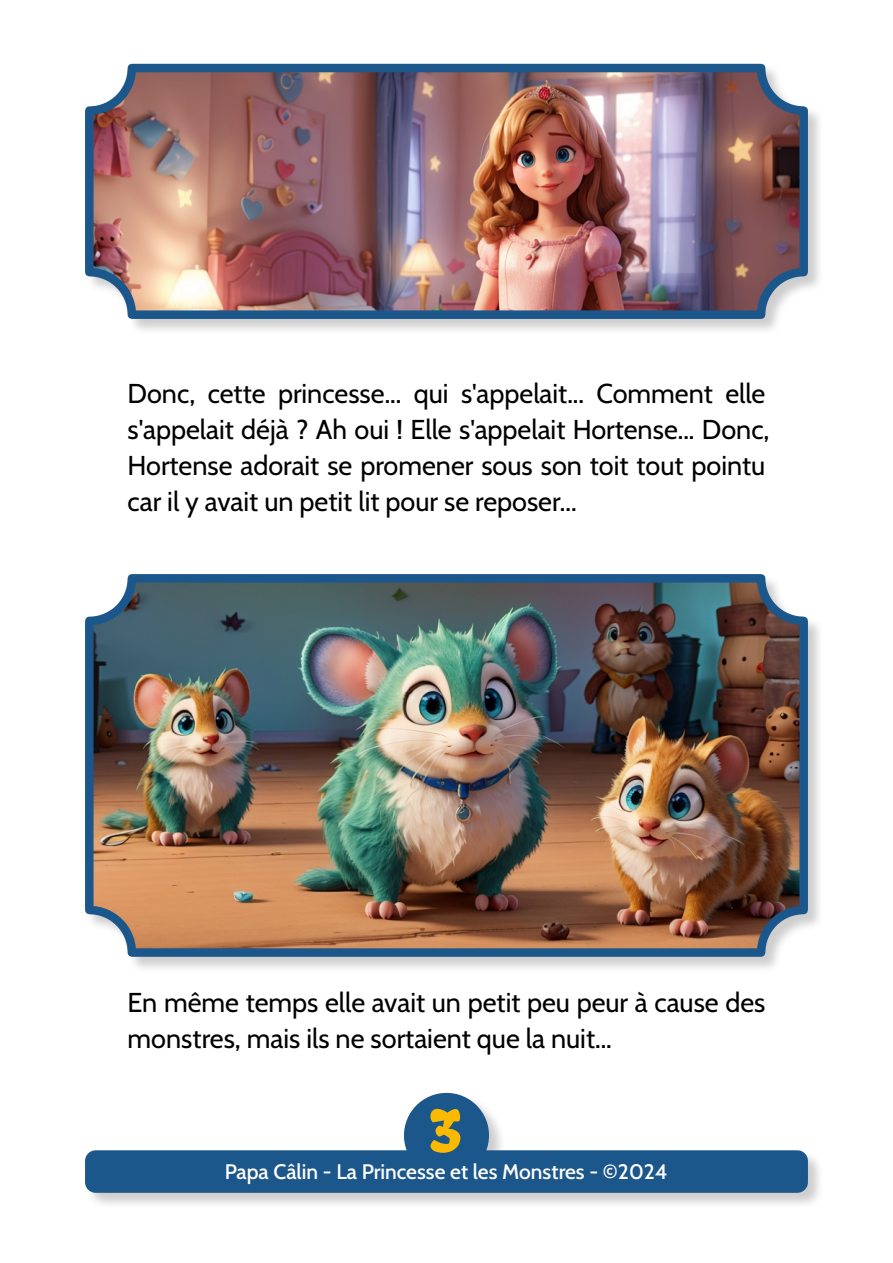
<style>
.page{position:relative;width:893px;height:1263px;background:#fff}
.page>*{position:absolute;margin:0;border:0;box-sizing:border-box;transform-origin:0 0}
.t1{font:60px "Kavoon";color:#fbb900}
.t2{font:27.3px/36px "Cabin";color:#000}
.t3{font:500 21px "Cabin";color:#fff}
</style>
<div class="page">
<div style="left:85px;top:64px;width:740px;height:272px;background:#9d9c9c;opacity:.5"></div>
<img style="left:89px;top:68px;width:715px;height:247px;border-radius:43px">
<div style="left:85px;top:64px;width:723px;height:255px;border:9px solid #1c578c;border-radius:43px"></div>
<div style="left:85px;top:574px;width:740px;height:400px;background:#9d9c9c;opacity:.5"></div>
<img style="left:89px;top:578px;width:715px;height:374px;border-radius:43px">
<div style="left:85px;top:574px;width:723px;height:383px;border:9px solid #1c578c;border-radius:43px"></div>
<div style="left:404px;top:1093px;width:102px;height:102px;background:#9d9c9c;opacity:.5"></div>
<div style="left:404px;top:1093px;width:85px;height:85px;background:#1c578c;border-radius:50%"></div>
<div style="left:85px;top:1150px;width:740px;height:60px;background:#9d9c9c;opacity:.5"></div>
<div style="left:85px;top:1150px;width:723px;height:43px;background:#1c578c;border-radius:11px"></div>
<p class="t2" style="left:128px;top:375px;width:643px">Donc, cette princesse... qui s'appelait... Comment elle s'appelait déjà ? Ah oui ! Elle s'appelait Hortense... Donc, Hortense adorait se promener sous son toit tout pointu car il y avait un petit lit pour se reposer...</p>
<p class="t2" style="left:128px;top:984px;width:639px">En même temps elle avait un petit peu peur à cause des monstres, mais ils ne sortaient que la nuit...</p>
<h1 class="t1" style="left:429px;top:1084px;width:35px">3</h1>
<p class="t3" style="left:225px;top:1159px;width:444px">Papa Câlin - La Princesse et les Monstres - ©2024</p>
</div>
